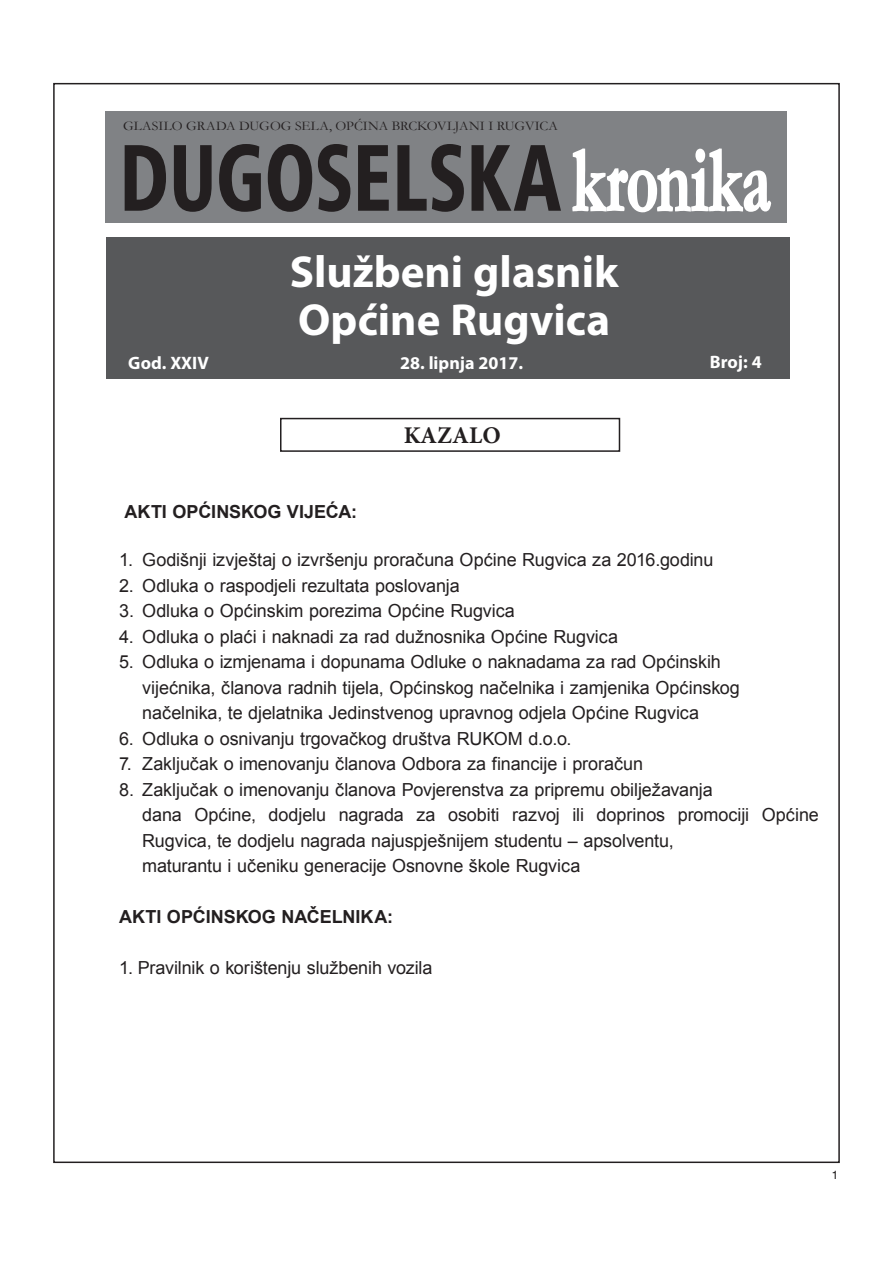
<style>
.page{position:relative;width:893px;height:1263px;background:#fff}
.page>*{position:absolute;margin:0;border:0;box-sizing:border-box;transform-origin:0 0}
.t1{font:94.5px "Humanist 777 BT Black Condensed B";letter-spacing:-.005em;color:#231f20;scale:.8 1}
.t2{font:700 45px/48px "Myriad Pro";color:#fff}
.t3{font:700 24px "Minion Pro";color:#231f20}
.t4{font:18px/25.5px "Arial";letter-spacing:-.005em;color:#231f20}
.t5{font:700 18px "Arial";color:#231f20}
.t6{font:700 18px "Myriad Pro";color:#fff}
.t7{font:13.2px "Garamond";color:#231f20;scale:1.05 1}
.t8{font:12px "Swiss 721 BT";color:#231f20}
.s1{font-family:"Garamond";font-weight:700;color:#fff}
</style>
<div class="page">
<div style="left:280px;top:418px;width:340px;height:34px;border:2px solid #231f20"></div>
<div style="left:106px;top:237px;width:684px;height:142px;background:#57585a"></div>
<div style="left:106px;top:111px;width:681px;height:111px;background:#808285"></div>
<svg style="left:572px;top:148px;width:200px;height:65px"></svg>
<p class="t7" style="left:123px;top:117px;width:416px">GLASILO GRADA DUGOG SELA, OPĆINA BRCKOVLJANI I RUGVICA</p>
<h1 class="t1" style="left:119px;top:118px;width:816px">DUGOSELSKA <span class="s1">kronika</span></h1>
<h2 class="t2" style="left:290px;top:246px;width:330px">Službeni glasnik<br>Općine Rugvica</h2>
<p class="t6" style="left:128px;top:351px;width:82px">God. XXIV</p>
<p class="t6" style="left:400px;top:351px;width:125px">28. lipnja 2017.</p>
<p class="t6" style="left:710px;top:350px;width:53px">Broj: 4</p>
<h3 class="t3" style="left:404px;top:419px;width:99px">KAZALO</h3>
<p class="t5" style="left:125px;top:500px;width:234px">AKTI OPĆINSKOG VIJEĆA:</p>
<p class="t4" style="left:119px;top:547px;width:596px">1. Godišnji izvještaj o izvršenju proračuna Općine Rugvica za 2016.godinu</p>
<p class="t4" style="left:119px;top:573px;width:342px">2. Odluka o raspodjeli rezultata poslovanja</p>
<p class="t4" style="left:119px;top:598px;width:397px">3. Odluka o Općinskim porezima Općine Rugvica</p>
<p class="t4" style="left:119px;top:624px;width:500px">4. Odluka o plaći i naknadi za rad dužnosnika Općine Rugvica</p>
<p class="t4" style="left:142px;top:649px;width:599px;text-indent:-23px">5. Odluka o izmjenama i dopunama Odluke o naknadama za rad Općinskih vijećnika, članova radnih tijela, Općinskog načelnika i zamjenika Općinskog načelnika, te djelatnika Jedinstvenog upravnog odjela Općine Rugvica</p>
<p class="t4" style="left:119px;top:726px;width:454px">6. Odluka o osnivanju trgovačkog društva RUKOM d.o.o.</p>
<p class="t4" style="left:119px;top:751px;width:525px">7. Zaključak o imenovanju članova Odbora za financije i proračun</p>
<p class="t4" style="left:142px;top:777px;width:678px;text-indent:-23px">8. Zaključak o imenovanju članova Povjerenstva za pripremu obilježavanja<br>dana Općine, dodjelu nagrada za osobiti razvoj ili doprinos promociji Općine Rugvica, te dodjelu nagrada najuspješnijem studentu – apsolventu,<br>maturantu i učeniku generacije Osnovne škole Rugvica</p>
<p class="t5" style="left:119px;top:905px;width:276px">AKTI OPĆINSKOG NAČELNIKA:</p>
<p class="t4" style="left:119px;top:955px;width:315px">1. Pravilnik o korištenju službenih vozila</p>
<p class="t8" style="left:832px;top:1166px;width:8px">1</p>
</div>
